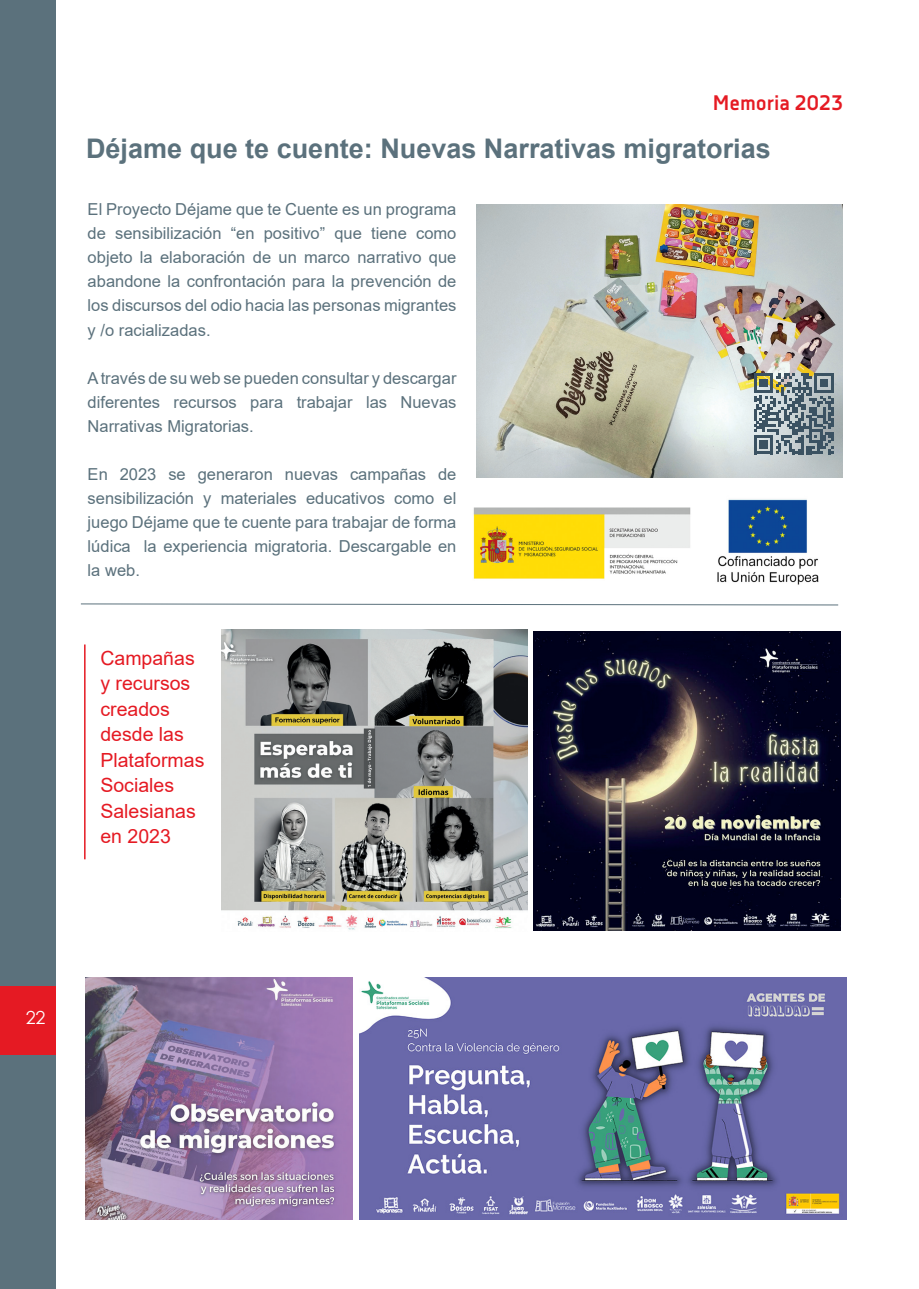
<style>
.page{position:relative;width:919px;height:1289px;background:#fff}
.page>*{position:absolute;margin:0;border:0;box-sizing:border-box;transform-origin:0 0}
.t1{font:700 27px "Arial";color:#5b717c}
.t2{font:700 21px "Decima Nova Pro";color:#e51a23}
.t3{font:19.5px/25.5px "Arial";color:#e51a23}
.t4{font:18px "Century Gothic";color:#fff}
.t5{font:16.5px/24px "Arial";color:#5b717c;text-align:justify}
</style>
<div class="page">
<img style="left:477px;top:204px;width:365px;height:274px">
<svg style="left:753px;top:373px;width:80px;height:81px;background:#7e8d92"></svg>
<svg style="left:80px;top:603px;width:758px;height:2px"></svg>
<img style="left:473px;top:499px;width:346px;height:86px">
<hr style="left:84px;top:644px;width:2px;height:215px;background:#e51a23">
<div style="left:0;top:0;width:56px;height:1288px;background:#5b717c"></div>
<div style="left:0;top:986px;width:56px;height:68px;background:#e51a23"></div>
<img style="left:221px;top:629px;width:307px;height:301px">
<img style="left:533px;top:631px;width:307px;height:299px">
<img style="left:85px;top:977px;width:268px;height:242px">
<img style="left:359px;top:977px;width:487px;height:242px">
<p class="t2" style="left:713px;top:90px;width:132px">Memoria 2023</p>
<p class="t1" style="left:86px;top:129px;width:686px">Déjame que te cuente: Nuevas Narrativas migratorias</p>
<p class="t5" style="left:88px;top:197px;width:370px">El Proyecto Déjame que te Cuente es un programa de sensibilización “en positivo” que tiene como objeto la elaboración de un marco narrativo que abandone la confrontación para la prevención de los discursos del odio hacia las personas migrantes y /o racializadas.</p>
<p class="t5" style="left:88px;top:365px;width:370px">A través de su web se pueden consultar y descargar diferentes recursos para trabajar las Nuevas Narrativas Migratorias.</p>
<p class="t5" style="left:88px;top:461px;width:370px">En 2023 se generaron nuevas campañas de sensibilización y materiales educativos como el juego Déjame que te cuente para trabajar de forma lúdica la experiencia migratoria. Descargable en la web.</p>
<p class="t3" style="left:100px;top:644px;width:106px">Campañas y recursos creados desde las<br>Plataformas<br>Sociales<br>Salesianas en 2023</p>
<p class="t4" style="left:26px;top:1004px;width:21px">22</p>
</div>
